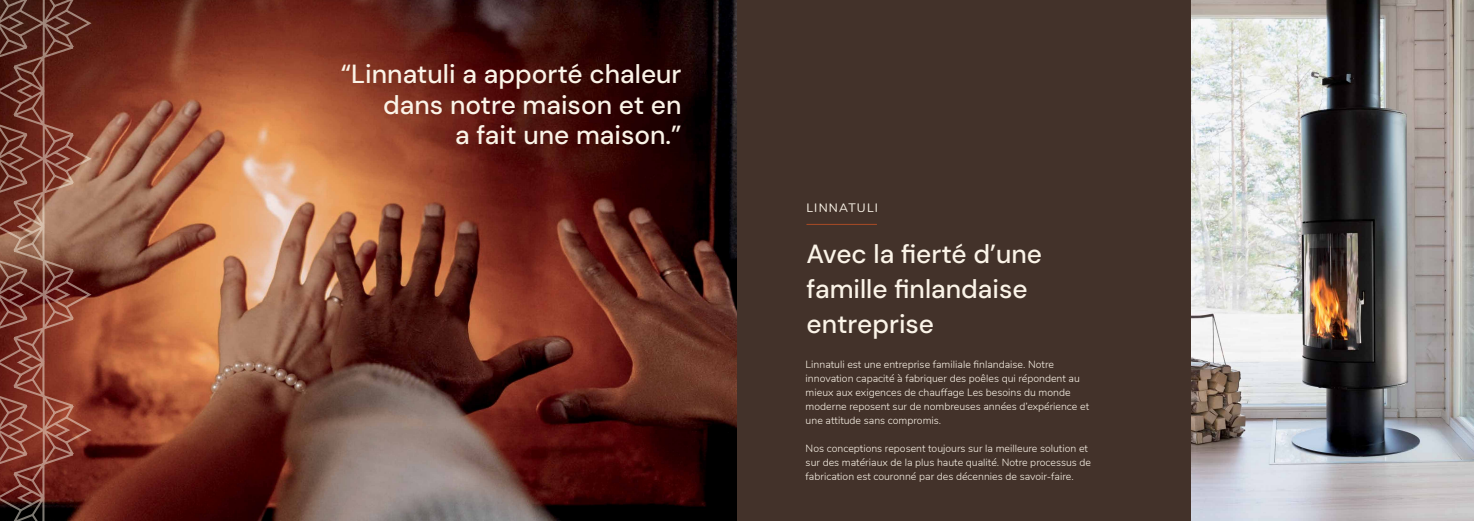
<style>
.page{position:relative;width:1474px;height:521px;background:#fff}
.page>*{position:absolute;margin:0;border:0;box-sizing:border-box;transform-origin:0 0}
.t1{font:500 26.25px/35px "DM Sans 18 pt";color:#fbf4e8}
.t2{font:12.25px "Nunito";letter-spacing:.1em;color:#fbf4e8}
.t3{font:300 10.5px/14px "Nunito";color:#fbf4e8}
</style>
<div class="page">
<div style="left:0;top:0;width:1473px;height:521px;background:#43322a"></div>
<img style="left:1191px;top:0;width:282px;height:521px">
<hr style="left:806px;top:224px;width:71px;height:1px;background:#a94b25">
<img style="left:92px;top:0;width:645px;height:521px">
<svg style="left:0;top:0;width:92px;height:521px;background:#7b3f32"></svg>
<h1 class="t1" style="left:341px;top:58px;width:342px;line-height:30.6px;text-align:right">“Linnatuli a apporté chaleur dans notre maison et en<br>a fait une maison.”</h1>
<p class="t2" style="left:806px;top:198px;width:73px">LINNATULI</p>
<h1 class="t1" style="left:806px;top:237px;width:237px">Avec la fierté d’une famille finlandaise entreprise</h1>
<p class="t3" style="left:805px;top:356px;width:285px">Linnatuli est une entreprise familiale finlandaise. Notre innovation capacité à fabriquer des poêles qui répondent au mieux aux exigences de chauffage Les besoins du monde moderne reposent sur de nombreuses années d’expérience et une attitude sans compromis.</p>
<p class="t3" style="left:805px;top:440px;width:287px">Nos conceptions reposent toujours sur la meilleure solution et sur des matériaux de la plus haute qualité. Notre processus de fabrication est couronné par des décennies de savoir-faire.</p>
</div>
